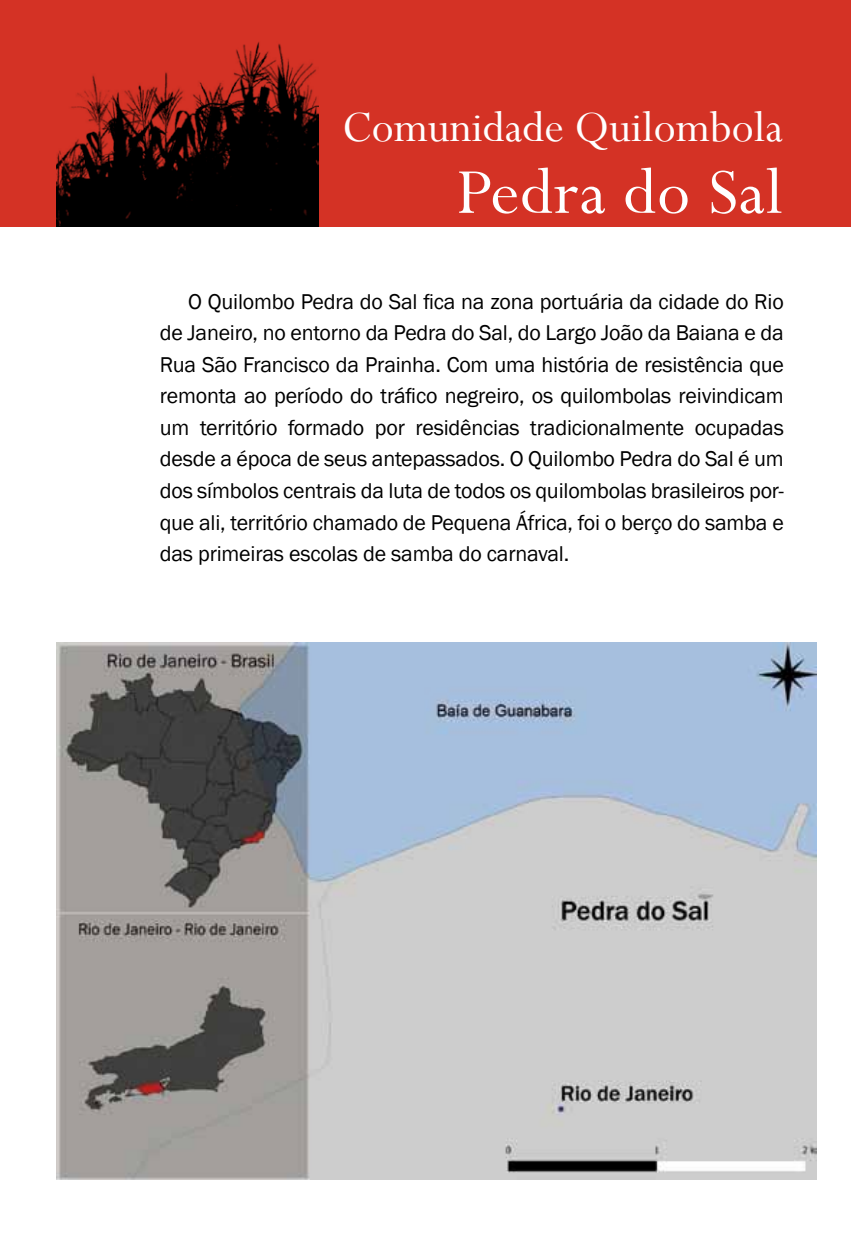
<style>
.page{position:relative;width:851px;height:1248px;background:#fff}
.page>*{position:absolute;margin:0;border:0;box-sizing:border-box;transform-origin:0 0}
.t1{font:72px "Perpetua";letter-spacing:.01em;color:#fff}
.t2{font:48px "Perpetua";color:#fff}
.t3{font:22px/31.6px "Franklin Gothic";letter-spacing:-.01em;color:#000;text-align:justify}
</style>
<div class="page">
<img style="left:57px;top:642px;width:759px;height:537px">
<div style="left:0;top:0;width:850px;height:227px;background:#d43225"></div>
<img style="left:57px;top:42px;width:261px;height:185px">
<h2 class="t2" style="left:342px;top:97px;width:442px">Comunidade Quilombola</h2>
<h1 class="t1" style="left:456px;top:147px;width:328px">Pedra do Sal</h1>
<p class="t3" style="left:160px;top:286px;width:625px;text-indent:28px">O Quilombo Pedra do Sal fica na zona portuária da cidade do Rio de Janeiro, no entorno da Pedra do Sal, do Largo João da Baiana e da Rua São Francisco da Prainha. Com uma história de resistência que remonta ao período do tráfico negreiro, os quilombolas reivindicam um território formado por residências tradicionalmente ocupadas desde a época de seus antepassados. O Quilombo Pedra do Sal é um dos símbolos centrais da luta de todos os quilombolas brasileiros por&shy;que ali, território chamado de Pequena África, foi o berço do samba e das primeiras escolas de samba do carnaval.</p>
</div>
